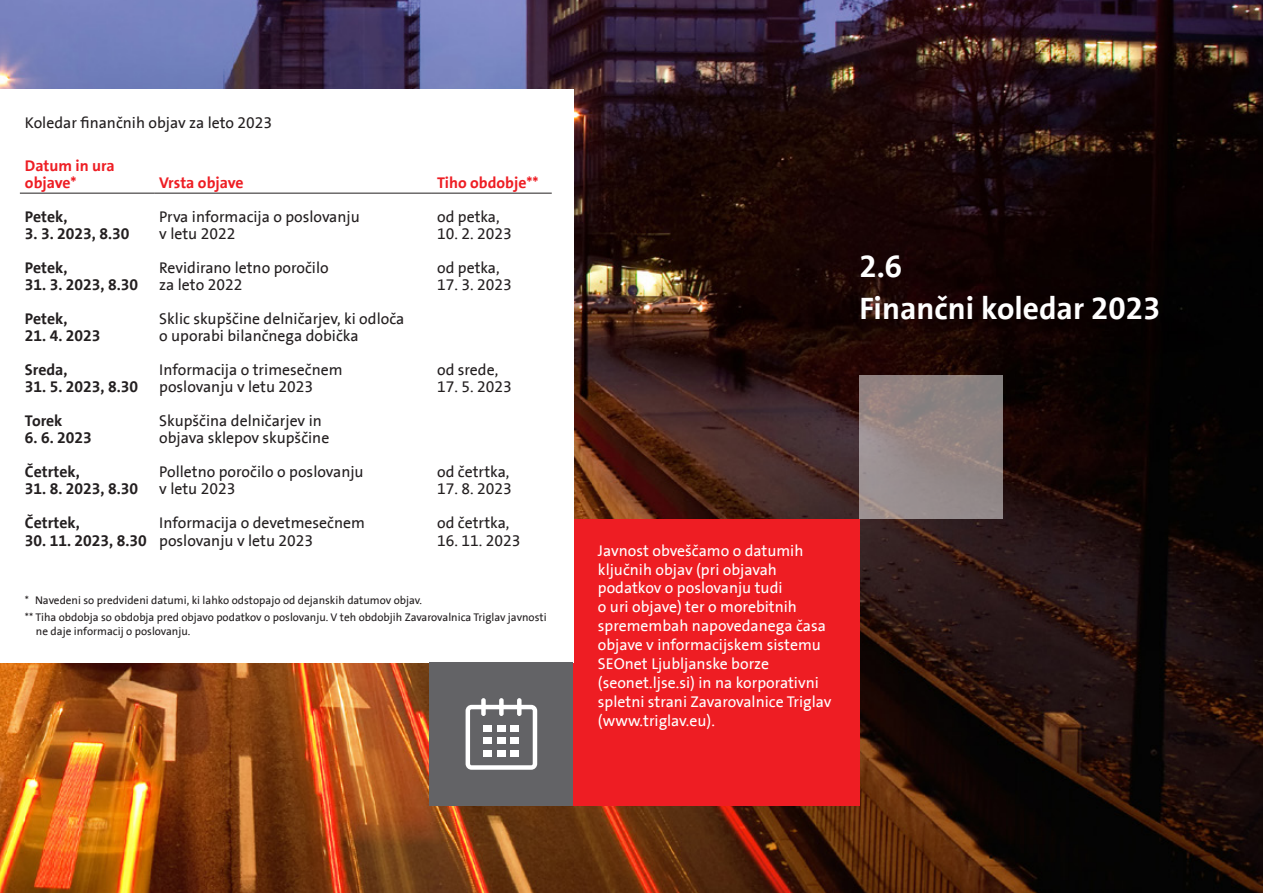
<style>
.page{position:relative;width:1263px;height:893px;background:#fff}
.page>*{position:absolute;margin:0;border:0;box-sizing:border-box;transform-origin:0 0}
.t1{font:700 31.5px/42.6px "Triglav The Sans";color:#fff}
.t2{font:15.75px/17.1px "Triglav The Sans";color:#231f20}
.t3{font:15.75px/18.9px "Triglav The Sans";color:#fff}
.t4{font:700 15.75px "Triglav The Sans";color:#231f20}
.t5{font:700 15.75px/17.1px "Triglav The Sans";color:#ee1d23}
.t6{font:11.25px/17.7px "Triglav The Sans";color:#231f20}
</style>
<div class="page">
<img style="left:0;top:0;width:1263px;height:893px">
<div style="left:573px;top:519px;width:286px;height:286px;background:#ee1d23"></div>
<div style="left:0;top:89px;width:573px;height:573px;background:#fff"></div>
<hr style="left:20px;top:193px;width:134px;height:1px;background:#231f20">
<hr style="left:154px;top:193px;width:278px;height:1px;background:#231f20">
<hr style="left:432px;top:193px;width:120px;height:1px;background:#231f20">
<div style="left:430px;top:662px;width:143px;height:143px;background:#636366"></div>
<svg style="left:466px;top:698px;width:71px;height:72px"></svg>
<svg style="left:859px;top:376px;width:144px;height:143px;fill:#938683"></svg>
<p class="t2" style="left:25px;top:115px;width:249px">Koledar finančnih objav za leto 2023</p>
<p class="t5" style="left:25px;top:157px;width:91px">Datum in ura objave*</p>
<p class="t5" style="left:159px;top:174px;width:86px">Vrsta objave</p>
<p class="t5" style="left:437px;top:174px;width:103px">Tiho obdobje**</p>
<p class="t4" style="left:25px;top:208px;width:44px">Petek,</p>
<p class="t4" style="left:25px;top:225px;width:106px">3. 3. 2023, 8.30</p>
<p class="t2" style="left:159px;top:209px;width:202px">Prva informacija o poslovanju v letu 2022</p>
<p class="t2" style="left:437px;top:209px;width:64px">od petka,</p>
<p class="t2" style="left:437px;top:226px;width:76px">10. 2. 2023</p>
<p class="t4" style="left:25px;top:259px;width:44px">Petek,</p>
<p class="t4" style="left:25px;top:276px;width:115px">31. 3. 2023, 8.30</p>
<p class="t2" style="left:159px;top:260px;width:171px">Revidirano letno poročilo za leto 2022</p>
<p class="t2" style="left:437px;top:260px;width:64px">od petka,</p>
<p class="t2" style="left:437px;top:277px;width:76px">17. 3. 2023</p>
<p class="t4" style="left:25px;top:310px;width:44px">Petek,</p>
<p class="t4" style="left:25px;top:327px;width:77px">21. 4. 2023</p>
<p class="t2" style="left:159px;top:311px;width:247px">Sklic skupščine delničarjev, ki odloča o uporabi bilančnega dobička</p>
<p class="t4" style="left:25px;top:361px;width:44px">Sreda,</p>
<p class="t4" style="left:25px;top:378px;width:115px">31. 5. 2023, 8.30</p>
<p class="t2" style="left:159px;top:362px;width:185px">Informacija o trimesečnem poslovanju v letu 2023</p>
<p class="t2" style="left:437px;top:362px;width:63px">od srede,</p>
<p class="t2" style="left:437px;top:379px;width:76px">17. 5. 2023</p>
<p class="t4" style="left:25px;top:412px;width:39px">Torek</p>
<p class="t4" style="left:25px;top:429px;width:68px">6. 6. 2023</p>
<p class="t2" style="left:159px;top:413px;width:172px">Skupščina delničarjev in objava sklepov skupščine</p>
<p class="t4" style="left:25px;top:463px;width:56px">Četrtek,</p>
<p class="t4" style="left:25px;top:480px;width:115px">31. 8. 2023, 8.30</p>
<p class="t2" style="left:159px;top:464px;width:206px">Polletno poročilo o poslovanju v letu 2023</p>
<p class="t2" style="left:437px;top:464px;width:74px">od četrtka,</p>
<p class="t2" style="left:437px;top:481px;width:76px">17. 8. 2023</p>
<p class="t4" style="left:25px;top:514px;width:56px">Četrtek,</p>
<p class="t4" style="left:25px;top:531px;width:123px">30. 11. 2023, 8.30</p>
<p class="t2" style="left:159px;top:515px;width:207px">Informacija o devetmesečnem poslovanju v letu 2023</p>
<p class="t2" style="left:437px;top:515px;width:74px">od četrtka,</p>
<p class="t2" style="left:437px;top:532px;width:85px">16. 11. 2023</p>
<p class="t6" style="left:25px;top:591px;width:523px">* Navedeni so predvideni datumi, ki lahko odstopajo od dejanskih datumov objav.<br>** Tiha obdobja so obdobja pred objavo podatkov o poslovanju. V teh obdobjih Zavarovalnica Triglav javnosti</p>
<p class="t6" style="left:36px;top:622px;width:156px">ne daje informacij o poslovanju.</p>
<h1 class="t1" style="left:859px;top:245px;width:302px">2.6<br>Finančni koledar 2023</h1>
<p class="t3" style="left:598px;top:541px;width:235px">Javnost obveščamo o datumih ključnih objav (pri objavah podatkov o poslovanju tudi<br>o uri objave) ter o morebitnih spremembah napovedanega časa objave v informacijskem sistemu<br>SEOnet Ljubljanske borze (seonet.ljse.si) in na korporativni spletni strani Zavarovalnice Triglav (www.triglav.eu).</p>
</div>
